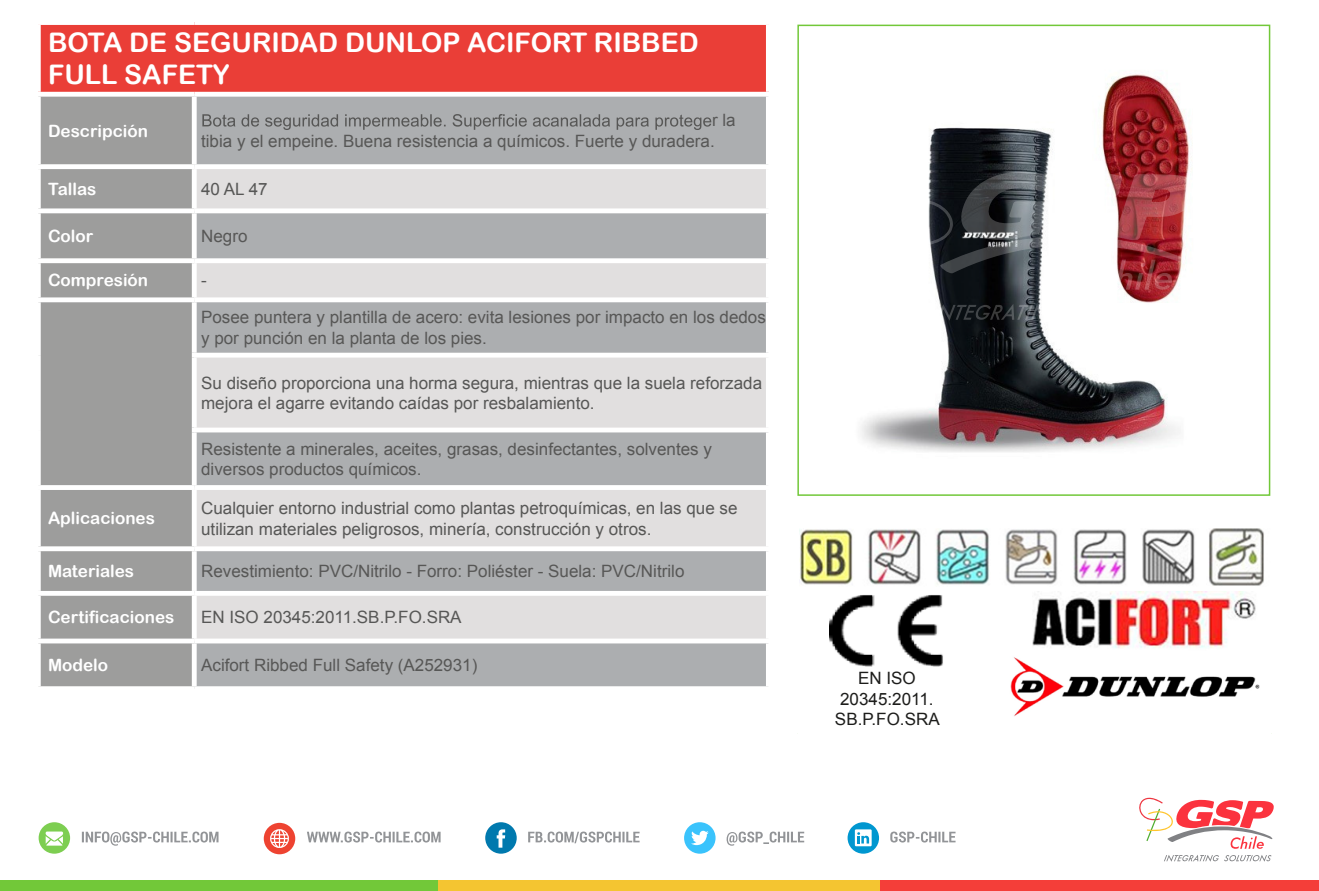
<style>
.page{position:relative;width:1319px;height:891px;background:#fff}
.page>*{position:absolute;margin:0;border:0;box-sizing:border-box;transform-origin:0 0}
.t1{font:27px/32.4px "Arial Rounded MT Bold";color:#fff}
.t2{font:17.1px/20.4px "Arial";color:#575756}
.t3{font:17.1px "Arial Rounded MT Bold";color:#fff}
.t4{font:17.1px/20.4px "Arial";color:#1d1d1b;text-align:center}
</style>
<div class="page">
<img style="left:861px;top:74px;width:328px;height:378px">
<div style="left:38px;top:23px;width:730px;height:71px;background:#ea3e37"></div>
<div style="left:41px;top:97px;width:151px;height:589px;background:#9d9d9c"></div>
<div style="left:197px;top:97px;width:568px;height:589px;background:#acaeb0"></div>
<svg style="left:197px;top:169px;width:568px;height:470px;background:#cac9ca"></svg>
<div style="left:36px;top:20px;width:158px;height:5px;background:#fff"></div>
<div style="left:36px;top:25px;width:5px;height:67px;background:#fff"></div>
<div style="left:194px;top:20px;width:576px;height:5px;background:#fff"></div>
<div style="left:765px;top:25px;width:5px;height:67px;background:#fff"></div>
<div style="left:36px;top:485px;width:158px;height:5px;background:#fff"></div>
<div style="left:36px;top:591px;width:158px;height:5px;background:#fff"></div>
<div style="left:36px;top:92px;width:158px;height:5px;background:#fff"></div>
<div style="left:194px;top:92px;width:576px;height:5px;background:#fff"></div>
<div style="left:36px;top:164px;width:158px;height:5px;background:#fff"></div>
<div style="left:194px;top:164px;width:576px;height:5px;background:#fff"></div>
<div style="left:36px;top:258px;width:158px;height:5px;background:#fff"></div>
<div style="left:36px;top:297px;width:158px;height:5px;background:#fff"></div>
<div style="left:36px;top:546px;width:158px;height:5px;background:#fff"></div>
<hr style="left:36px;top:639px;width:158px;height:4px;background:#fff">
<div style="left:194px;top:258px;width:576px;height:5px;background:#fff"></div>
<div style="left:36px;top:208px;width:158px;height:5px;background:#fff"></div>
<div style="left:194px;top:208px;width:576px;height:5px;background:#fff"></div>
<div style="left:194px;top:297px;width:576px;height:5px;background:#fff"></div>
<div style="left:192px;top:353px;width:578px;height:5px;background:#fff"></div>
<hr style="left:192px;top:428px;width:578px;height:4px;background:#fff">
<div style="left:194px;top:485px;width:576px;height:5px;background:#fff"></div>
<div style="left:194px;top:546px;width:576px;height:5px;background:#fff"></div>
<div style="left:194px;top:591px;width:576px;height:5px;background:#fff"></div>
<hr style="left:194px;top:639px;width:576px;height:4px;background:#fff">
<svg style="left:202px;top:114px;width:509px;height:16px;background:#98999a"></svg>
<div style="left:797px;top:25px;width:472px;height:471px;border:2px solid #72c839"></div>
<div style="left:880px;top:880px;width:438px;height:11px;background:#f43e39"></div>
<div style="left:0;top:880px;width:438px;height:11px;background:#72c839"></div>
<div style="left:438px;top:880px;width:442px;height:11px;background:#f4c531"></div>
<svg style="left:931px;top:304px;width:133px;height:17px"></svg>
<svg style="left:1076px;top:304px;width:113px;height:17px"></svg>
<svg style="left:869px;top:164px;width:323px;height:126px"></svg>
<img style="left:829px;top:595px;width:114px;height:71px">
<img style="left:799px;top:528px;width:465px;height:58px">
<img style="left:1010px;top:657px;width:250px;height:60px">
<img style="left:1032px;top:592px;width:224px;height:56px">
<svg style="left:1164px;top:855px;width:107px;height:7px"></svg>
<svg style="left:1139px;top:798px;width:134px;height:51px"></svg>
<svg style="left:82px;top:832px;width:136px;height:14px"></svg>
<svg style="left:307px;top:832px;width:133px;height:11px"></svg>
<svg style="left:528px;top:832px;width:111px;height:11px"></svg>
<svg style="left:726px;top:832px;width:78px;height:14px"></svg>
<svg style="left:890px;top:832px;width:65px;height:11px"></svg>
<svg style="left:264px;top:823px;width:31px;height:31px"></svg>
<svg style="left:485px;top:822px;width:31px;height:32px"></svg>
<svg style="left:39px;top:822px;width:31px;height:32px"></svg>
<svg style="left:684px;top:822px;width:31px;height:32px"></svg>
<svg style="left:847px;top:822px;width:31px;height:32px"></svg>
<h1 class="t1" style="left:48px;top:26px;width:652px">BOTA DE SEGURIDAD DUNLOP ACIFORT RIBBED<br>FULL SAFETY</h1>
<p class="t3" style="left:48px;top:120px;width:101px">Descripción</p>
<p class="t2" style="left:201px;top:110px;width:536px;text-indent:511px">r la tibia y el empeine. Buena resistencia a químicos. Fuerte y duradera.</p>
<p class="t3" style="left:48px;top:179px;width:50px">Tallas</p>
<p class="t2" style="left:201px;top:179px;width:68px">40 AL 47</p>
<p class="t3" style="left:48px;top:226px;width:47px">Color</p>
<p class="t2" style="left:201px;top:226px;width:48px">Negro</p>
<p class="t3" style="left:48px;top:270px;width:102px">Compresión</p>
<p class="t2" style="left:201px;top:262px;width:566px;line-height:36.9px">-<br>Posee puntera y plantilla de acero: evita lesiones por impacto en los dedos</p>
<p class="t2" style="left:201px;top:328px;width:287px">y por punción en la planta de los pies.</p>
<p class="t2" style="left:201px;top:373px;width:562px">Su diseño proporciona una horma segura, mientras que la suela reforzada mejora el agarre evitando caídas por resbalamiento.</p>
<p class="t2" style="left:201px;top:439px;width:512px">Resistente a minerales, aceites, grasas, desinfectantes, solventes y diversos productos químicos.</p>
<p class="t3" style="left:48px;top:508px;width:108px">Aplicaciones</p>
<p class="t2" style="left:201px;top:498px;width:538px">Cualquier entorno industrial como plantas petroquímicas, en las que se utilizan materiales peligrosos, minería, construcción y otros.</p>
<p class="t3" style="left:48px;top:561px;width:88px">Materiales</p>
<p class="t2" style="left:201px;top:561px;width:484px">Revestimiento: PVC/Nitrilo - Forro: Poliéster - Suela: PVC/Nitrilo</p>
<p class="t3" style="left:48px;top:607px;width:128px">Certificaciones</p>
<p class="t2" style="left:201px;top:607px;width:262px">EN ISO 20345:2011.SB.P.FO.SRA</p>
<p class="t3" style="left:48px;top:655px;width:62px">Modelo</p>
<p class="t2" style="left:201px;top:655px;width:278px">Acifort Ribbed Full Safety (A252931)</p>
<p class="t4" style="left:834px;top:668px;width:106px">EN ISO<br>20345:2011.<br>SB.P.FO.SRA</p>
</div>
